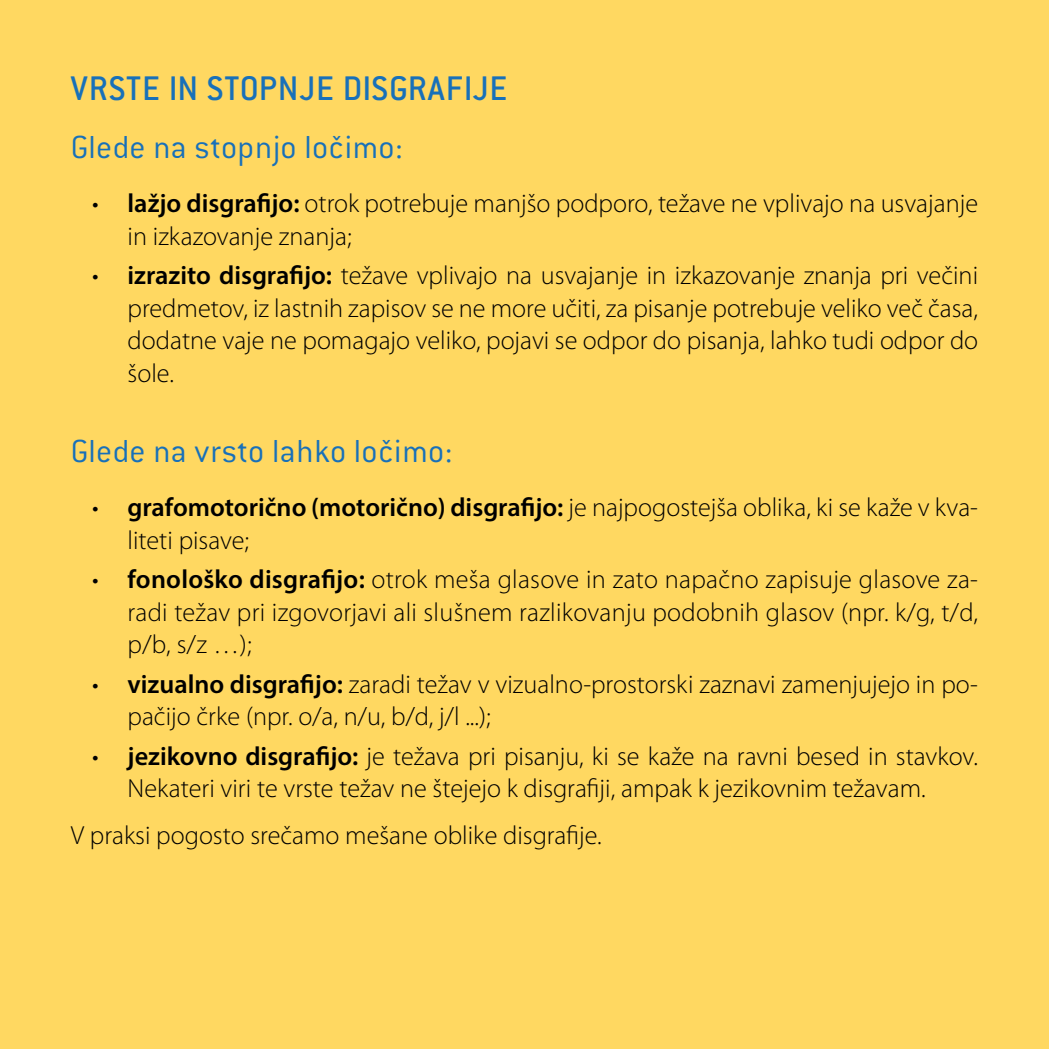
<style>
.page{position:relative;width:1049px;height:1049px;background:#ffd861}
.page>*{position:absolute;margin:0;border:0;box-sizing:border-box;transform-origin:0 0}
.t1{font:500 37.5px "Conduit ITCEE";letter-spacing:.025em;color:#1870b9}
.t2{font:300 35px "Conduit ITCEE";letter-spacing:.01em;color:#1870b9}
.t3{font:300 26.25px/32.5px "Myriad Pro";color:#000}
.s1{font-weight:600}
</style>
<div class="page">
<h1 class="t1" style="left:71px;top:67px;width:438px">VRSTE IN STOPNJE DISGRAFIJE</h1>
<h2 class="t2" style="left:71px;top:128px;width:333px">Glede na stopnjo ločimo:</h2>
<p class="t3" style="left:128px;top:187px;width:852px;text-indent:-35px">• <span class="s1">lažjo disgrafijo:</span> otrok potrebuje manjšo podporo, težave ne vplivajo na usvajanje in izkazovanje znanja;</p>
<p class="t3" style="left:128px;top:259px;width:852px;text-align:justify;text-indent:-35px">• <span class="s1">izrazito disgrafijo:</span> težave vplivajo na usvajanje in izkazovanje znanja pri večini predmetov, iz lastnih zapisov se ne more učiti, za pisanje potrebuje veliko več časa, dodatne vaje ne pomagajo veliko, pojavi se odpor do pisanja, lahko tudi odpor do šole.</p>
<h2 class="t2" style="left:71px;top:432px;width:383px">Glede na vrsto lahko ločimo:</h2>
<p class="t3" style="left:128px;top:491px;width:852px;text-indent:-35px">• <span class="s1">grafomotorično (motorično) disgrafijo:</span> je najpogostejša oblika, ki se kaže v kva&shy;liteti pisave;</p>
<p class="t3" style="left:128px;top:563px;width:852px;text-align:justify;text-indent:-35px">• <span class="s1">fonološko disgrafijo:</span> otrok meša glasove in zato napačno zapisuje glasove za&shy;radi težav pri izgovorjavi ali slušnem razlikovanju podobnih glasov (npr. k/g, t/d, p/b, s/z …);</p>
<p class="t3" style="left:128px;top:667px;width:852px;text-indent:-35px">• <span class="s1">vizualno disgrafijo:</span> zaradi težav v vizualno-prostorski zaznavi zamenjujejo in po&shy;pačijo črke (npr. o/a, n/u, b/d, j/l ...);</p>
<p class="t3" style="left:128px;top:740px;width:852px;text-indent:-35px">• <span class="s1">jezikovno disgrafijo:</span> je težava pri pisanju, ki se kaže na ravni besed in stavkov.<br>Nekateri viri te vrste težav ne štejejo k disgrafiji, ampak k jezikovnim težavam.</p>
<p class="t3" style="left:71px;top:819px;width:532px">V praksi pogosto srečamo mešane oblike disgrafije.</p>
</div>
